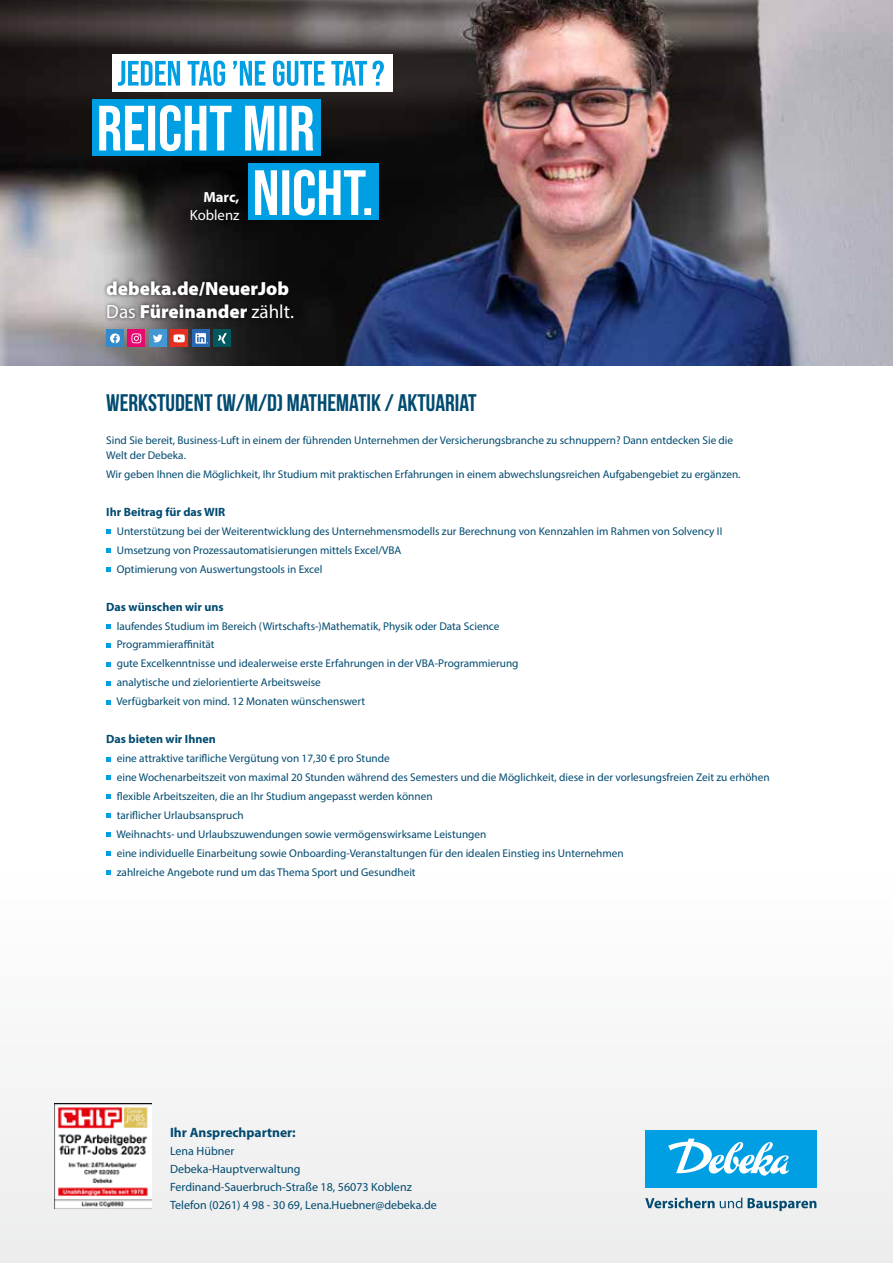
<style>
.page{position:relative;width:893px;height:1263px;background:#fff}
.page>*{position:absolute;margin:0;border:0;box-sizing:border-box;transform-origin:0 0}
.t1{font:700 24px "Bebas Neue";color:#014a70}
.t2{font:900 19.05px/23px "Myriad Pro";color:#fff}
.t3{font:14.7px "Myriad Pro";color:#fff}
.t4{font:700 14.7px "Myriad Pro";color:#fff}
.t5{font:700 13.5px "Myriad Pro";color:#014a70}
.t6{font:12px/18px "Myriad Pro";color:#014a70}
.t7{font:700 12px "Myriad Pro";color:#014a70}
.t8{font:11.25px/18.9px "Myriad Pro";color:#014a70}
.s1{font-weight:400}
</style>
<div class="page">
<img style="left:0;top:0;width:893px;height:366px">
<div style="left:0;top:867px;width:893px;height:396px;background:#f6f6f6"></div>
<svg style="left:106px;top:529px;width:5px;height:5px"></svg>
<svg style="left:106px;top:548px;width:5px;height:5px"></svg>
<svg style="left:106px;top:567px;width:5px;height:5px"></svg>
<svg style="left:106px;top:624px;width:5px;height:5px"></svg>
<svg style="left:106px;top:643px;width:5px;height:5px"></svg>
<svg style="left:106px;top:662px;width:5px;height:5px"></svg>
<svg style="left:106px;top:681px;width:5px;height:5px"></svg>
<svg style="left:106px;top:700px;width:5px;height:4px"></svg>
<svg style="left:106px;top:757px;width:5px;height:4px"></svg>
<svg style="left:106px;top:775px;width:5px;height:5px"></svg>
<svg style="left:106px;top:794px;width:5px;height:5px"></svg>
<svg style="left:106px;top:813px;width:5px;height:5px"></svg>
<svg style="left:106px;top:832px;width:5px;height:5px"></svg>
<svg style="left:106px;top:851px;width:5px;height:5px"></svg>
<svg style="left:106px;top:870px;width:5px;height:5px"></svg>
<svg style="left:645px;top:1197px;width:171px;height:14px"></svg>
<div style="left:645px;top:1130px;width:171px;height:57px;background:#009ee3"></div>
<svg style="left:668px;top:1139px;width:121px;height:36px"></svg>
<div style="left:103px;top:277px;width:195px;height:45px;background:#000;opacity:.7"></div>
<div style="left:149px;top:330px;width:17px;height:17px;background:#4397d3"></div>
<svg style="left:153px;top:334px;width:10px;height:8px"></svg>
<div style="left:128px;top:330px;width:17px;height:17px;background:#e60770"></div>
<svg style="left:131px;top:333px;width:10px;height:10px"></svg>
<div style="left:106px;top:330px;width:18px;height:17px;background:#318ac9"></div>
<svg style="left:110px;top:333px;width:10px;height:10px"></svg>
<div style="left:170px;top:330px;width:18px;height:17px;background:#e62e21"></div>
<svg style="left:173px;top:334px;width:12px;height:8px"></svg>
<div style="left:192px;top:330px;width:17px;height:17px;background:#2867b2"></div>
<div style="left:214px;top:330px;width:17px;height:17px;background:#00595e"></div>
<svg style="left:218px;top:333px;width:9px;height:11px"></svg>
<svg style="left:195px;top:333px;width:13px;height:11px"></svg>
<div style="left:112px;top:54px;width:280px;height:38px;background:#fff"></div>
<svg style="left:118px;top:61px;width:266px;height:25px"></svg>
<div style="left:92px;top:99px;width:229px;height:57px;background:#009ee3"></div>
<svg style="left:99px;top:105px;width:214px;height:46px"></svg>
<div style="left:248px;top:163px;width:130px;height:57px;background:#009ee3"></div>
<svg style="left:255px;top:170px;width:116px;height:46px"></svg>
<img style="left:54px;top:1104px;width:98px;height:105px">
<h3 class="t4" style="left:203px;top:188px;width:38px">Marc,</h3>
<h3 class="t3" style="left:190px;top:206px;width:51px">Koblenz</h3>
<h2 class="t2" style="left:106px;top:276px;width:189px">debeka.de/NeuerJob<br><span class="s1">Das</span> Füreinander <span class="s1">zählt.</span></h2>
<h1 class="t1" style="left:106px;top:389px;width:372px">WERKSTUDENT (W/M/D) MATHEMATIK / AKTUARIAT</h1>
<p class="t8" style="left:106px;top:433px;width:628px;line-height:14.7px">Sind Sie bereit, Business-Luft in einem der führenden Unternehmen der Versicherungsbranche zu schnuppern? Dann entdecken Sie die<br>Welt der Debeka.</p>
<p class="t8" style="left:106px;top:464px;width:636px">Wir geben Ihnen die Möglichkeit, Ihr Studium mit praktischen Erfahrungen in einem abwechslungsreichen Aufgabengebiet zu ergänzen.</p>
<p class="t7" style="left:106px;top:504px;width:120px">Ihr Beitrag für das WIR</p>
<p class="t8" style="left:117px;top:521px;width:607px">Unterstützung bei der Weiterentwicklung des Unternehmensmodells zur Berechnung von Kennzahlen im Rahmen von Solvency II<br>Umsetzung von Prozessautomatisierungen mittels Excel/VBA<br>Optimierung von Auswertungstools in Excel</p>
<p class="t7" style="left:106px;top:599px;width:119px">Das wünschen wir uns</p>
<p class="t8" style="left:116px;top:616px;width:404px">laufendes Studium im Bereich (Wirtschafts-)Mathematik, Physik oder Data Science Programmieraffinität<br>gute Excelkenntnisse und idealerweise erste Erfahrungen in der VBA-Programmierung analytische und zielorientierte Arbeitsweise<br>Verfügbarkeit von mind. 12 Monaten wünschenswert</p>
<p class="t7" style="left:106px;top:731px;width:111px">Das bieten wir Ihnen</p>
<p class="t8" style="left:116px;top:749px;width:655px">eine attraktive tarifliche Vergütung von 17,30 € pro Stunde<br>eine Wochenarbeitszeit von maximal 20 Stunden während des Semesters und die Möglichkeit, diese in der vorlesungsfreien Zeit zu erhöhen flexible Arbeitszeiten, die an Ihr Studium angepasst werden können<br>tariflicher Urlaubsanspruch<br>Weihnachts- und Urlaubszuwendungen sowie vermögenswirksame Leistungen<br>eine individuelle Einarbeitung sowie Onboarding-Veranstaltungen für den idealen Einstieg ins Unternehmen<br>zahlreiche Angebote rund um das Thema Sport und Gesundheit</p>
<p class="t5" style="left:170px;top:1123px;width:127px">Ihr Ansprechpartner:</p>
<p class="t6" style="left:170px;top:1142px;width:268px">Lena Hübner<br>Debeka-Hauptverwaltung Ferdinand-Sauerbruch-Straße 18, 56073 Koblenz Telefon (0261) 4 98 - 30 69, Lena.Huebner@debeka.de</p>
</div>
